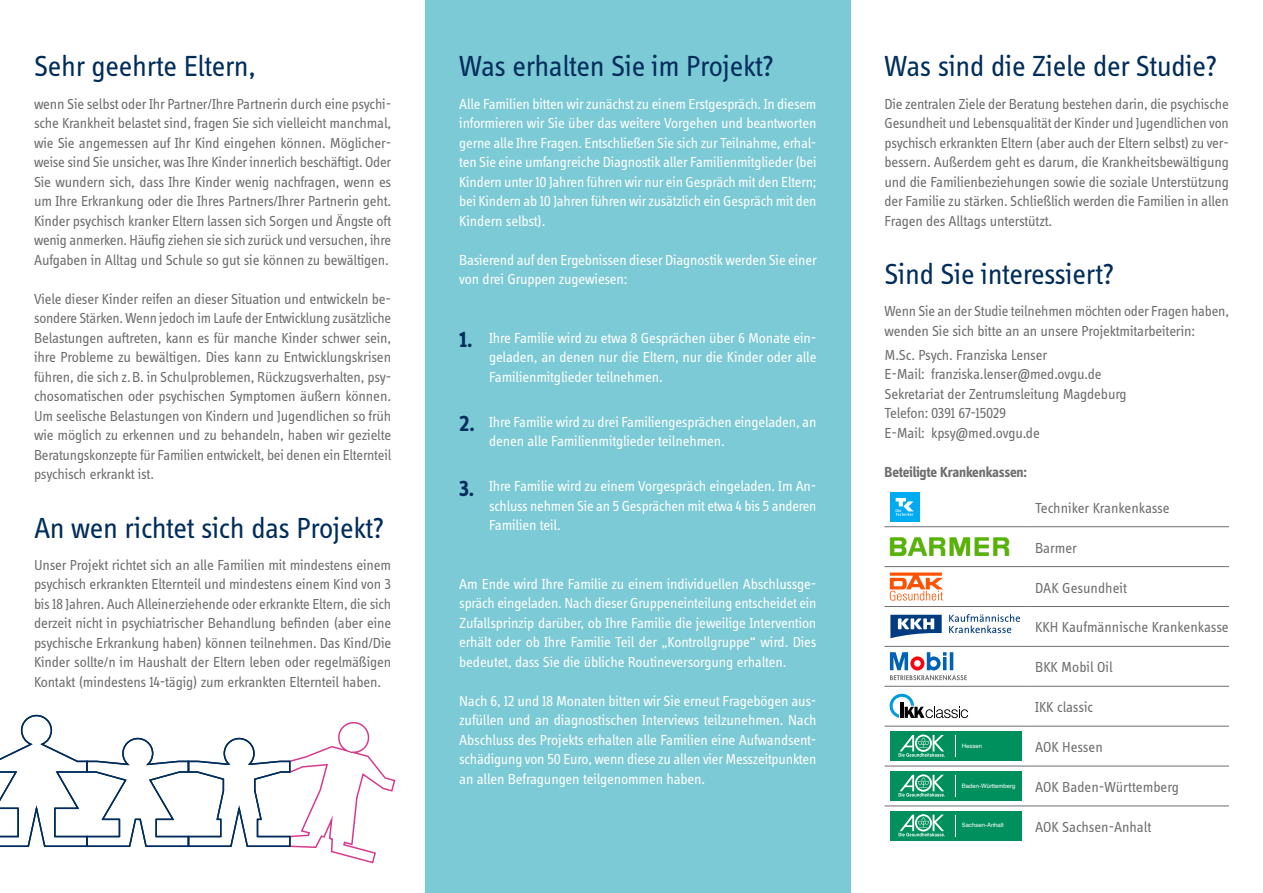
<style>
.page{position:relative;width:1263px;height:893px;background:#fff}
.page>*{position:absolute;margin:0;border:0;box-sizing:border-box;transform-origin:0 0}
.t1{font:30px "Info Display OT";letter-spacing:-.01em;color:#002d5c}
.t2{font:15px/19.5px "Info Display OT";letter-spacing:-.01em;color:#6e6e6e;text-align:justify}
.t3{font:15px/19.5px "Info Display OT";letter-spacing:-.01em;color:#fff;text-align:justify}
.t4{font:700 15px "Info Display OT";letter-spacing:-.015em;color:#6e6e6e}
.t5{font:6px "Helvetica";color:#fff}
.s1{font-weight:700;font-size:22.5px;color:#002d5c}
</style>
<div class="page">
<div style="left:425px;top:0;width:425px;height:893px;background:#7ccad5"></div>
<hr style="left:884px;top:526px;width:145px;height:1px;background:#6e6e6e">
<hr style="left:1029px;top:526px;width:200px;height:1px;background:#6e6e6e">
<hr style="left:884px;top:566px;width:145px;height:1px;background:#6e6e6e">
<hr style="left:1029px;top:566px;width:200px;height:1px;background:#6e6e6e">
<hr style="left:884px;top:606px;width:145px;height:1px;background:#6e6e6e">
<hr style="left:1029px;top:606px;width:200px;height:1px;background:#6e6e6e">
<hr style="left:884px;top:646px;width:145px;height:1px;background:#6e6e6e">
<hr style="left:1029px;top:646px;width:200px;height:1px;background:#6e6e6e">
<hr style="left:884px;top:686px;width:145px;height:1px;background:#6e6e6e">
<hr style="left:1029px;top:686px;width:200px;height:1px;background:#6e6e6e">
<hr style="left:884px;top:726px;width:145px;height:1px;background:#6e6e6e">
<hr style="left:1029px;top:726px;width:200px;height:1px;background:#6e6e6e">
<hr style="left:884px;top:766px;width:145px;height:1px;background:#6e6e6e">
<hr style="left:1029px;top:766px;width:200px;height:1px;background:#6e6e6e">
<hr style="left:884px;top:805px;width:145px;height:1px;background:#6e6e6e">
<hr style="left:1029px;top:805px;width:200px;height:1px;background:#6e6e6e">
<div style="left:956px;top:731px;width:66px;height:30px;background:#00905d"></div>
<div style="left:890px;top:731px;width:66px;height:30px;background:#00905d"></div>
<svg style="left:898px;top:735px;width:47px;height:22px"></svg>
<svg style="left:955px;top:735px;width:1px;height:22px"></svg>
<div style="left:956px;top:771px;width:66px;height:30px;background:#00905d"></div>
<div style="left:890px;top:771px;width:66px;height:30px;background:#00905d"></div>
<svg style="left:898px;top:774px;width:47px;height:23px"></svg>
<svg style="left:955px;top:775px;width:1px;height:21px"></svg>
<div style="left:956px;top:811px;width:66px;height:29px;background:#00905d"></div>
<div style="left:890px;top:811px;width:66px;height:29px;background:#00905d"></div>
<svg style="left:898px;top:814px;width:47px;height:22px"></svg>
<svg style="left:955px;top:815px;width:1px;height:21px"></svg>
<svg style="left:890px;top:694px;width:78px;height:24px"></svg>
<svg style="left:890px;top:652px;width:77px;height:28px"></svg>
<svg style="left:949px;top:614px;width:71px;height:19px"></svg>
<svg style="left:890px;top:615px;width:52px;height:23px"></svg>
<svg style="left:889px;top:572px;width:54px;height:29px"></svg>
<img style="left:889px;top:537px;width:121px;height:20px">
<svg style="left:0;top:714px;width:396px;height:150px"></svg>
<div style="left:890px;top:492px;width:29px;height:30px;background:#00abf2"></div>
<svg style="left:896px;top:498px;width:18px;height:18px"></svg>
<h1 class="t1" style="left:34px;top:48px;width:223px">Sehr geehrte Eltern,</h1>
<p class="t2" style="left:34px;top:93px;width:359px">wenn Sie selbst oder Ihr Partner/Ihre Partnerin durch eine psychi&shy;sche Krankheit belastet sind, fragen Sie sich vielleicht manchmal, wie Sie angemessen auf Ihr Kind eingehen können. Möglicher&shy;weise sind Sie unsicher, was Ihre Kinder innerlich beschäftigt. Oder Sie wundern sich, dass Ihre Kinder wenig nachfragen, wenn es um Ihre Erkrankung oder die Ihres Partners/Ihrer Partnerin geht.<br>Kinder psychisch kranker Eltern lassen sich Sorgen und Ängste oft wenig anmerken. Häufig ziehen sie sich zurück und versuchen, ihre Aufgaben in Alltag und Schule so gut sie können zu bewältigen.</p>
<p class="t2" style="left:34px;top:288px;width:359px">Viele dieser Kinder reifen an dieser Situation und entwickeln be&shy;sondere Stärken. Wenn jedoch im Laufe der Entwicklung zusätzliche Belastungen auftreten, kann es für manche Kinder schwer sein, ihre Probleme zu bewältigen. Dies kann zu Entwicklungskrisen führen, die sich z.B. in Schulproblemen, Rückzugsverhalten, psy&shy;chosomatischen oder psychischen Symptomen äußern können.<br>Um seelische Belastungen von Kindern und Jugendlichen so früh wie möglich zu erkennen und zu behandeln, haben wir gezielte Beratungskonzepte für Familien entwickelt, bei denen ein Elternteil psychisch erkrankt ist.</p>
<h1 class="t1" style="left:34px;top:510px;width:352px">An wen richtet sich das Projekt?</h1>
<p class="t2" style="left:34px;top:555px;width:359px">Unser Projekt richtet sich an alle Familien mit mindestens einem psychisch erkrankten Elternteil und mindestens einem Kind von 3 bis 18 Jahren. Auch Alleinerziehende oder erkrankte Eltern, die sich derzeit nicht in psychiatrischer Behandlung befinden (aber eine psychische Erkrankung haben) können teilnehmen. Das Kind/Die Kinder sollte/n im Haushalt der Eltern leben oder regelmäßigen Kontakt (mindestens 14-tägig) zum erkrankten Elternteil haben.</p>
<h1 class="t1" style="left:459px;top:48px;width:316px">Was erhalten Sie im Projekt?</h1>
<p class="t3" style="left:459px;top:93px;width:359px">Alle Familien bitten wir zunächst zu einem Erstgespräch. In diesem informieren wir Sie über das weitere Vorgehen und beantworten gerne alle Ihre Fragen. Entschließen Sie sich zur Teilnahme, erhal&shy;ten Sie eine umfangreiche Diagnostik aller Familienmitglieder (bei Kindern unter 10 Jahren führen wir nur ein Gespräch mit den Eltern; bei Kindern ab 10 Jahren führen wir zusätzlich ein Gespräch mit den Kindern selbst).</p>
<p class="t3" style="left:459px;top:249px;width:359px">Basierend auf den Ergebnissen dieser Diagnostik werden Sie einer von drei Gruppen zugewiesen:</p>
<p class="t3" style="left:489px;top:327px;width:329px;text-indent:-30px"><span class="s1">1.</span> Ihre Familie wird zu etwa 8 Gesprächen über 6 Monate ein&shy;geladen, an denen nur die Eltern, nur die Kinder oder alle Familienmitglieder teilnehmen.</p>
<p class="t3" style="left:489px;top:411px;width:329px;text-indent:-30px"><span class="s1">2.</span> Ihre Familie wird zu drei Familiengesprächen eingeladen, an denen alle Familienmitglieder teilnehmen.</p>
<p class="t3" style="left:489px;top:476px;width:329px;text-indent:-30px"><span class="s1">3.</span> Ihre Familie wird zu einem Vorgespräch eingeladen. Im An&shy;schluss nehmen Sie an 5 Gesprächen mit etwa 4 bis 5 anderen Familien teil.</p>
<p class="t3" style="left:459px;top:573px;width:359px">Am Ende wird Ihre Familie zu einem individuellen Abschlussge&shy;spräch eingeladen. Nach dieser Gruppeneinteilung entscheidet ein Zufallsprinzip darüber, ob Ihre Familie die jeweilige Intervention erhält oder ob Ihre Familie Teil der „Kontrollgruppe“ wird. Dies bedeutet, dass Sie die übliche Routineversorgung erhalten.</p>
<p class="t3" style="left:459px;top:690px;width:359px">Nach 6, 12 und 18 Monaten bitten wir Sie erneut Fragebögen aus&shy;zufüllen und an diagnostischen Interviews teilzunehmen. Nach Abschluss des Projekts erhalten alle Familien eine Aufwandsent&shy;schädigung von 50 Euro, wenn diese zu allen vier Messzeitpunkten an allen Befragungen teilgenommen haben.</p>
<h1 class="t1" style="left:884px;top:48px;width:334px">Was sind die Ziele der Studie?</h1>
<p class="t2" style="left:884px;top:93px;width:346px">Die zentralen Ziele der Beratung bestehen darin, die psychische Gesundheit und Lebensqualität der Kinder und Jugendlichen von psychisch erkrankten Eltern (aber auch der Eltern selbst) zu ver&shy;bessern. Außerdem geht es darum, die Krankheitsbewältigung und die Familienbeziehungen sowie die soziale Unterstützung der Familie zu stärken. Schließlich werden die Familien in allen Fragen des Alltags unterstützt.</p>
<h1 class="t1" style="left:884px;top:256px;width:231px">Sind Sie interessiert?</h1>
<p class="t2" style="left:884px;top:301px;width:346px">Wenn Sie an der Studie teilnehmen möchten oder Fragen haben, wenden Sie sich bitte an an unsere Projektmitarbeiterin:</p>
<p class="t2" style="left:884px;top:344px;width:244px;text-align:left">M.Sc. Psych. Franziska Lenser<br>E-Mail: franziska.lenser@med.ovgu.de Sekretariat der Zentrumsleitung Magdeburg Telefon: 0391 67-15029<br>E-Mail: kpsy@med.ovgu.de</p>
<p class="t4" style="left:884px;top:462px;width:144px">Beteiligte Krankenkassen:</p>
<p class="t2" style="left:1035px;top:498px;width:136px">Techniker Krankenkasse</p>
<p class="t2" style="left:1035px;top:537px;width:43px">Barmer</p>
<p class="t2" style="left:1035px;top:577px;width:93px">DAK Gesundheit</p>
<p class="t2" style="left:1035px;top:617px;width:195px">KKH Kaufmännische Krankenkasse</p>
<p class="t2" style="left:1035px;top:657px;width:79px">BKK Mobil Oil</p>
<p class="t2" style="left:1035px;top:697px;width:60px">IKK classic</p>
<p class="t2" style="left:1035px;top:737px;width:69px">AOK Hessen</p>
<p class="t2" style="left:1035px;top:777px;width:145px">AOK Baden-Württemberg</p>
<p class="t2" style="left:1035px;top:817px;width:118px">AOK Sachsen-Anhalt</p>
<p class="t5" style="left:962px;top:741px;width:22px">Hessen</p>
<p class="t5" style="left:962px;top:781px;width:55px">Baden-Württemberg</p>
<p class="t5" style="left:962px;top:821px;width:44px">Sachsen-Anhalt</p>
</div>
